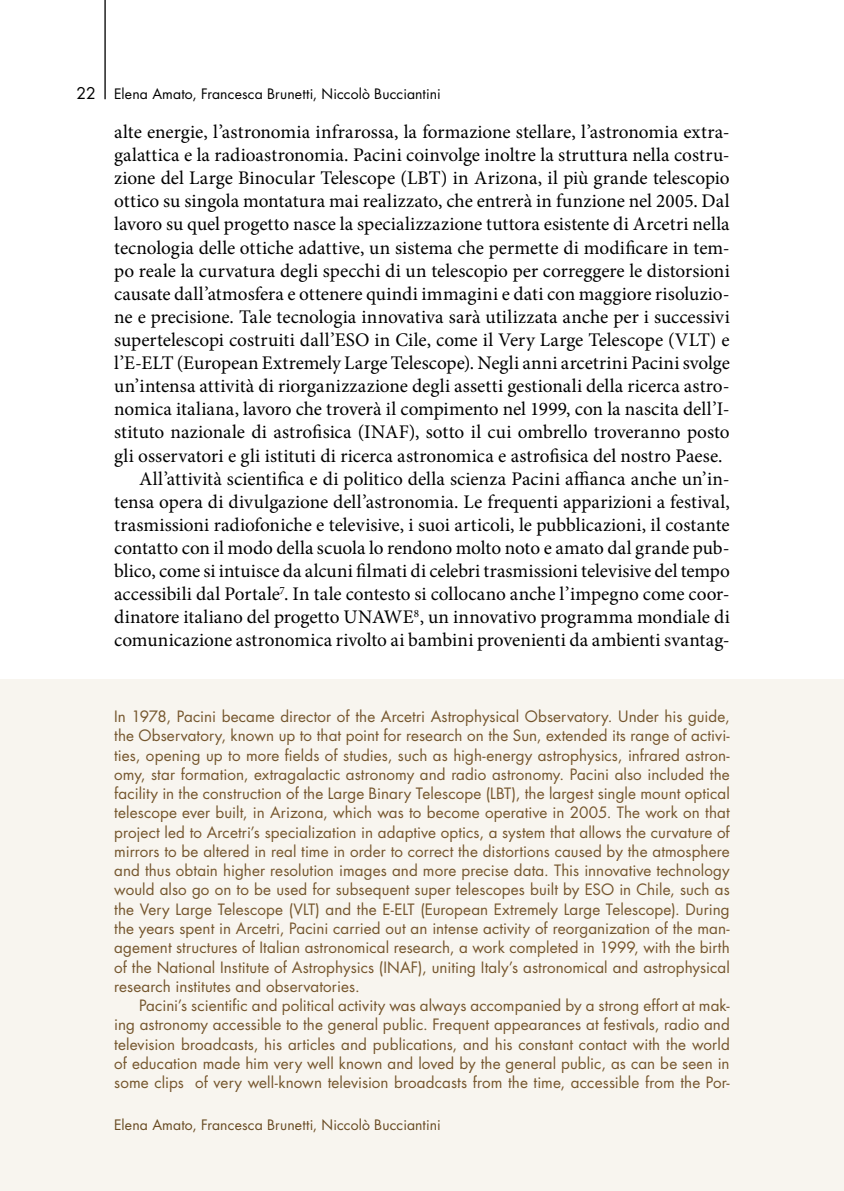
<style>
.page{position:relative;width:844px;height:1191px;background:#fff}
.page>*{position:absolute;margin:0;border:0;box-sizing:border-box;transform-origin:0 0}
.t1{font:19.25px "Minion Pro";color:#000}
.t2{font:15.75px "Futura Std";color:#000}
.t3{font:15.22px/19.2px "Futura Std";letter-spacing:.005em;color:#75562d;text-align:justify}
.t4{font:14px "Futura Std";letter-spacing:.01em;color:#000}
.t5{font:14px "Futura Std";letter-spacing:.01em;color:#684a21}
</style>
<div class="page">
<div style="left:0;top:680px;width:843px;height:511px;background:#f8f5ef"></div>
<hr style="left:104px;top:0;width:2px;height:99px;background:#000">
<p class="t2" style="left:76px;top:83px;width:21px">22</p>
<p class="t4" style="left:114px;top:85px;width:328px">Elena Amato, Francesca Brunetti, Niccolò Bucciantini</p>
<p class="t1" style="left:114px;top:119px;width:617px">alte energie, l’astronomia infrarossa, la formazione stellare, l’astronomia extra-</p>
<p class="t1" style="left:114px;top:142px;width:617px">galattica e la radioastronomia. Pacini coinvolge inoltre la struttura nella costru-</p>
<p class="t1" style="left:114px;top:165px;width:617px">zione del Large Binocular Telescope (LBT) in Arizona, il più grande telescopio</p>
<p class="t1" style="left:114px;top:188px;width:617px">ottico su singola montatura mai realizzato, che entrerà in funzione nel 2005. Dal</p>
<p class="t1" style="left:114px;top:211px;width:617px">lavoro su quel progetto nasce la specializzazione tuttora esistente di Arcetri nella</p>
<p class="t1" style="left:114px;top:234px;width:617px">tecnologia delle ottiche adattive, un sistema che permette di modificare in tem-</p>
<p class="t1" style="left:114px;top:258px;width:617px">po reale la curvatura degli specchi di un telescopio per correggere le distorsioni</p>
<p class="t1" style="left:114px;top:281px;width:617px">causate dall’atmosfera e ottenere quindi immagini e dati con maggiore risoluzio-</p>
<p class="t1" style="left:114px;top:304px;width:617px">ne e precisione. Tale tecnologia innovativa sarà utilizzata anche per i successivi</p>
<p class="t1" style="left:114px;top:327px;width:617px">supertelescopi costruiti dall’ESO in Cile, come il Very Large Telescope (VLT) e</p>
<p class="t1" style="left:114px;top:350px;width:617px">l’E-ELT (European Extremely Large Telescope). Negli anni arcetrini Pacini svolge</p>
<p class="t1" style="left:114px;top:373px;width:617px">un’intensa attività di riorganizzazione degli assetti gestionali della ricerca astro-</p>
<p class="t1" style="left:114px;top:396px;width:617px">nomica italiana, lavoro che troverà il compimento nel 1999, con la nascita dell’I-</p>
<p class="t1" style="left:114px;top:419px;width:617px">stituto nazionale di astrofisica (INAF), sotto il cui ombrello troveranno posto</p>
<p class="t1" style="left:114px;top:442px;width:609px">gli osservatori e gli istituti di ricerca astronomica e astrofisica del nostro Paese.</p>
<p class="t1" style="left:139px;top:465px;width:592px">All’attività scientifica e di politico della scienza Pacini affianca anche un’in-</p>
<p class="t1" style="left:114px;top:489px;width:617px">tensa opera di divulgazione dell’astronomia. Le frequenti apparizioni a festival,</p>
<p class="t1" style="left:114px;top:512px;width:617px">trasmissioni radiofoniche e televisive, i suoi articoli, le pubblicazioni, il costante</p>
<p class="t1" style="left:114px;top:535px;width:617px">contatto con il modo della scuola lo rendono molto noto e amato dal grande pub-</p>
<p class="t1" style="left:114px;top:558px;width:617px">blico, come si intuisce da alcuni filmati di celebri trasmissioni televisive del tempo</p>
<p class="t1" style="left:114px;top:581px;width:617px">accessibili dal Portale<sup>7</sup>. In tale contesto si collocano anche l’impegno come coor-</p>
<p class="t1" style="left:114px;top:604px;width:617px">dinatore italiano del progetto UNAWE<sup>8</sup>, un innovativo programma mondiale di</p>
<p class="t1" style="left:114px;top:627px;width:617px">comunicazione astronomica rivolto ai bambini provenienti da ambienti svantag-</p>
<p class="t3" style="left:114px;top:707px;width:617px">In 1978, Pacini became director of the Arcetri Astrophysical Observatory. Under his guide, the Observatory, known up to that point for research on the Sun, extended its range of activi&shy;ties, opening up to more fields of studies, such as high-energy astrophysics, infrared astron&shy;omy, star formation, extragalactic astronomy and radio astronomy. Pacini also included the facility in the construction of the Large Binary Telescope (LBT), the largest single mount optical telescope ever built, in Arizona, which was to become operative in 2005. The work on that project led to Arcetri’s specialization in adaptive optics, a system that allows the curvature of mirrors to be altered in real time in order to correct the distortions caused by the atmosphere and thus obtain higher resolution images and more precise data. This innovative technology would also go on to be used for subsequent super telescopes built by ESO in Chile, such as the Very Large Telescope (VLT) and the E-ELT (European Extremely Large Telescope). During the years spent in Arcetri, Pacini carried out an intense activity of reorganization of the man&shy;agement structures of Italian astronomical research, a work completed in 1999, with the birth of the National Institute of Astrophysics (INAF), uniting Italy’s astronomical and astrophysical research institutes and observatories.</p>
<p class="t3" style="left:114px;top:996px;width:617px;text-indent:25px">Pacini’s scientific and political activity was always accompanied by a strong effort at mak&shy;ing astronomy accessible to the general public. Frequent appearances at festivals, radio and television broadcasts, his articles and publications, and his constant contact with the world of education made him very well known and loved by the general public, as can be seen in some clips of very well-known television broadcasts from the time, accessible from the Por-</p>
<p class="t5" style="left:114px;top:1116px;width:328px">Elena Amato, Francesca Brunetti, Niccolò Bucciantini</p>
</div>
